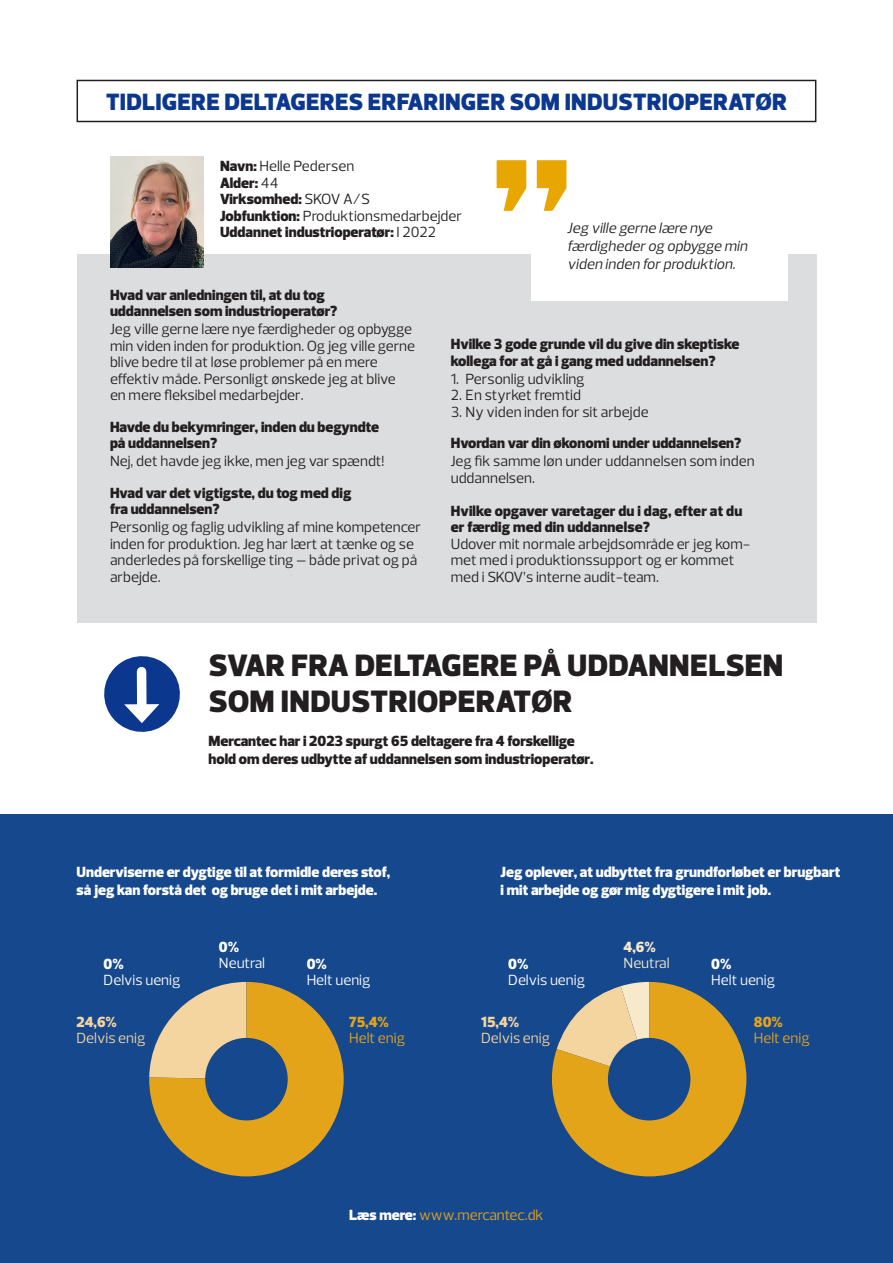
<style>
.page{position:relative;width:893px;height:1263px;background:#fff}
.page>*{position:absolute;margin:0;border:0;box-sizing:border-box;transform-origin:0 0}
.t1{font:900 31.5px "Prelo";color:#231f20}
.t2{font:900 24px "Prelo";letter-spacing:.015em;color:#0b378e}
.t3{font:15px/16.5px "Prelo";color:#231f20}
.t4{font:900 15px "Prelo";color:#231f20}
.t5{font:900 15px "Prelo";color:#fff}
.t6{font:italic 15px/18px "Prelo";color:#231f20}
.t7{font:15px "Prelo";color:#fff}
.t8{font:15px "Prelo";color:#e4a419}
.t9{font:15px "Prelo";color:#f5d59f}
.t10{font:900 15px "Prelo";color:#f5d59f}
.t11{font:900 15px "Prelo";color:#e4a419}
.t12{font:15px "Prelo";color:#f8e9cb}
.t13{font:900 15px "Prelo";color:#f8e9cb}
.s1{font-weight:900}
.s2{font-weight:400}
.s3{font-weight:900;color:#fff}
</style>
<div class="page">
<div style="left:0;top:814px;width:893px;height:449px;background:#16488e"></div>
<div style="left:77px;top:80px;width:739px;height:42px;border:2px solid #231f20"></div>
<svg style="left:104px;top:656px;width:76px;height:76px"></svg>
<svg style="left:552px;top:982px;width:194px;height:194px"></svg>
<div style="left:608px;top:1038px;width:82px;height:82px;background:#16488e;border-radius:50%"></div>
<svg style="left:149px;top:982px;width:195px;height:194px;fill:#e4a419"></svg>
<div style="left:205px;top:1038px;width:83px;height:82px;background:#16488e;border-radius:50%"></div>
<div style="left:77px;top:254px;width:739px;height:368px;background:#dcdddf"></div>
<img style="left:111px;top:157px;width:92px;height:110px">
<div style="left:531px;top:140px;width:257px;height:160px;background:#fff"></div>
<svg style="left:497px;top:160px;width:69px;height:51px"></svg>
<p class="t2" style="left:106px;top:87px;width:682px">TIDLIGERE DELTAGERES ERFARINGER SOM INDUSTRIOPERATØR</p>
<p class="t3" style="left:220px;top:158px;width:136px"><span class="s1">Navn:</span> Helle Pedersen</p>
<p class="t4" style="left:220px;top:174px;width:60px">Alder: <span class="s2">44</span></p>
<p class="t4" style="left:220px;top:190px;width:151px">Virksomhed: <span class="s2">SKOV A/S</span></p>
<p class="t3" style="left:220px;top:208px;width:243px"><span class="s1">Jobfunktion:</span> Produktionsmedarbejder</p>
<p class="t4" style="left:220px;top:223px;width:218px">Uddannet industrioperatør: <span class="s2">I 2022</span></p>
<p class="t6" style="left:567px;top:219px;width:185px">Jeg ville gerne lære nye færdighederog opbygge min viden inden forproduktion.</p>
<p class="t4" style="left:110px;top:285px;width:216px">Hvad var anledningen til, at du tog</p>
<p class="t4" style="left:110px;top:302px;width:229px">uddannelsen som industrioperatør?</p>
<p class="t3" style="left:110px;top:321px;width:303px">Jeg ville gerne lære nye færdigheder og opbygge</p>
<p class="t3" style="left:110px;top:337px;width:307px">min viden inden for produktion. Og jeg ville gerne blive bedre til at løse problemer på en mere</p>
<p class="t3" style="left:110px;top:370px;width:287px">effektiv måde. Personligt ønskede jeg at blive</p>
<p class="t3" style="left:110px;top:387px;width:195px">en mere fleksibel medarbejder.</p>
<p class="t4" style="left:110px;top:417px;width:270px">Havde du bekymringer, inden du begyndte</p>
<p class="t4" style="left:110px;top:434px;width:109px">på uddannelsen?</p>
<p class="t3" style="left:110px;top:453px;width:276px">Nej, det havde jeg ikke, men jeg var spændt!</p>
<p class="t4" style="left:110px;top:483px;width:243px">Hvad var det vigtigste, du tog med dig</p>
<p class="t4" style="left:110px;top:500px;width:111px">fra uddannelsen?</p>
<p class="t3" style="left:110px;top:519px;width:312px">Personlig og faglig udvikling af mine kompetencer inden for produktion. Jeg har lært at tænke og se anderledes på forskellige ting – både privat og på arbejde.</p>
<p class="t4" style="left:451px;top:335px;width:290px">Hvilke 3 gode grunde vil du give din skeptiske</p>
<p class="t4" style="left:451px;top:351px;width:266px">kollega for at gå i gang med uddannelsen?</p>
<p class="t3" style="left:451px;top:370px;width:135px">1. Personlig udvikling</p>
<p class="t3" style="left:451px;top:387px;width:132px">2. En styrket fremtid</p>
<p class="t3" style="left:451px;top:403px;width:199px">3. Ny viden inden for sit arbejde</p>
<p class="t4" style="left:451px;top:434px;width:292px">Hvordan var din økonomi under uddannelsen?</p>
<p class="t3" style="left:451px;top:453px;width:305px">Jeg fik samme løn under uddannelsen som inden uddannelsen.</p>
<p class="t4" style="left:451px;top:501px;width:293px">Hvilke opgaver varetager du i dag, efter at du</p>
<p class="t4" style="left:451px;top:518px;width:201px">er færdig med din uddannelse?</p>
<p class="t3" style="left:451px;top:535px;width:301px">Udover mit normale arbejdsområde er jeg kom-</p>
<p class="t3" style="left:451px;top:552px;width:285px">met med i produktionssupport og er kommet</p>
<p class="t3" style="left:451px;top:568px;width:210px">med i SKOV’s interne audit-team.</p>
<p class="t1" style="left:209px;top:646px;width:576px">SVAR FRA DELTAGERE PÅ UDDANNELSEN</p>
<p class="t1" style="left:209px;top:682px;width:365px">SOM INDUSTRIOPERATØR</p>
<p class="t4" style="left:209px;top:731px;width:368px">Mercantec har i 2023 spurgt 65 deltagere fra 4 forskellige</p>
<p class="t4" style="left:209px;top:749px;width:387px">hold om deres udbytte af uddannelsen som industrioperatør.</p>
<p class="t5" style="left:77px;top:862px;width:315px">Underviserne er dygtige til at formidle deres stof,</p>
<p class="t5" style="left:77px;top:880px;width:302px">så jeg kan forstå det og bruge det i mit arbejde.</p>
<p class="t5" style="left:501px;top:862px;width:341px">Jeg oplever, at udbyttet fra grundforløbet er brugbart</p>
<p class="t5" style="left:501px;top:880px;width:272px">i mit arbejde og gør mig dygtigere i mit job.</p>
<p class="t5" style="left:104px;top:954px;width:22px">0%</p>
<p class="t7" style="left:104px;top:971px;width:78px">Delvis uenig</p>
<p class="t5" style="left:219px;top:937px;width:22px">0%</p>
<p class="t7" style="left:219px;top:954px;width:48px">Neutral</p>
<p class="t5" style="left:307px;top:954px;width:22px">0%</p>
<p class="t7" style="left:307px;top:971px;width:65px">Helt uenig</p>
<p class="t5" style="left:508px;top:954px;width:22px">0%</p>
<p class="t7" style="left:508px;top:971px;width:78px">Delvis uenig</p>
<p class="t13" style="left:624px;top:937px;width:34px">4,6%</p>
<p class="t12" style="left:624px;top:954px;width:48px">Neutral</p>
<p class="t5" style="left:711px;top:954px;width:22px">0%</p>
<p class="t7" style="left:711px;top:971px;width:65px">Helt uenig</p>
<p class="t10" style="left:77px;top:1013px;width:42px">24,6%</p>
<p class="t9" style="left:77px;top:1029px;width:70px">Delvis enig</p>
<p class="t11" style="left:349px;top:1013px;width:41px">75,4%</p>
<p class="t8" style="left:349px;top:1029px;width:57px">Helt enig</p>
<p class="t10" style="left:481px;top:1013px;width:40px">15,4%</p>
<p class="t9" style="left:481px;top:1029px;width:70px">Delvis enig</p>
<p class="t11" style="left:754px;top:1013px;width:31px">80%</p>
<p class="t8" style="left:754px;top:1029px;width:57px">Helt enig</p>
<p class="t8" style="left:349px;top:1206px;width:196px"><span class="s3">Læs mere:</span> www.mercantec.dk</p>
</div>
